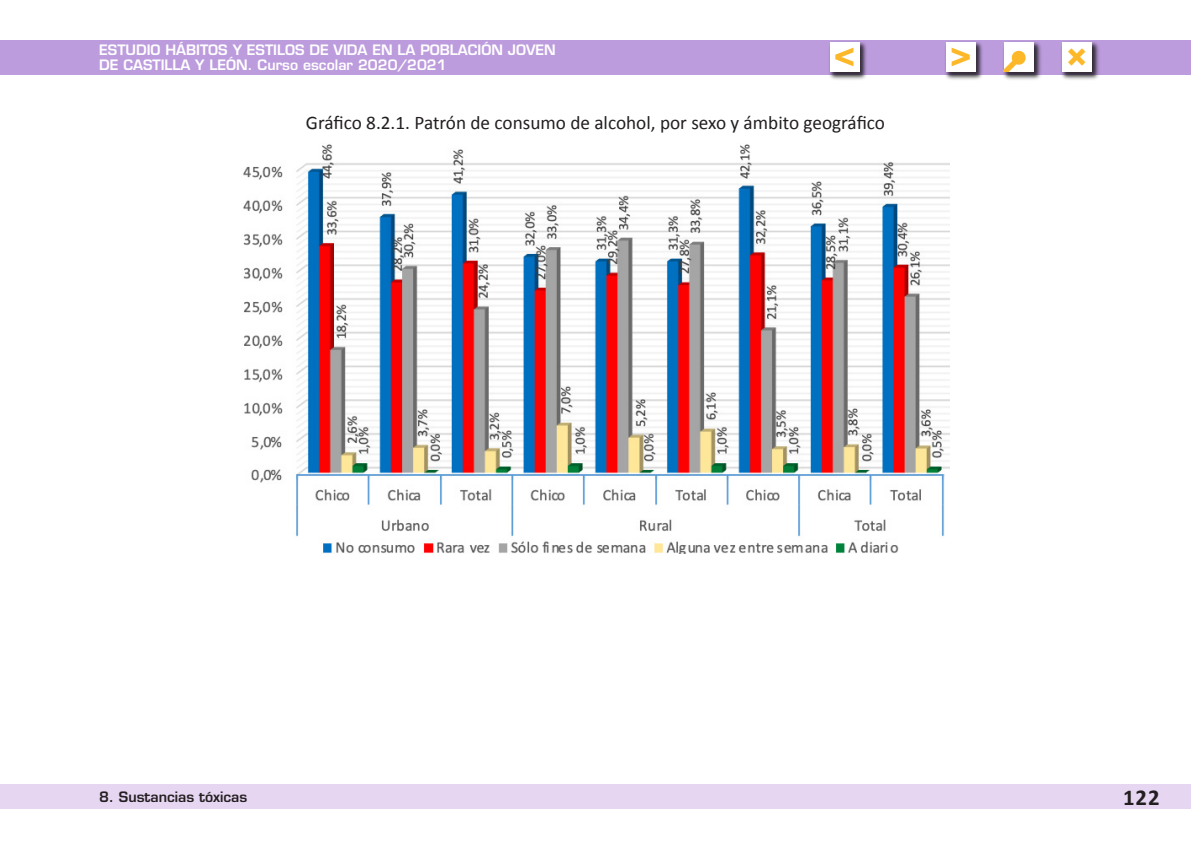
<style>
.page{position:relative;width:1191px;height:844px;background:#fff}
.page>*{position:absolute;margin:0;border:0;box-sizing:border-box;transform-origin:0 0}
.t1{font:35.7px "Eurostile LT Std Bold Ex 2";color:#fcb828}
.t2{font:700 22.75px "Calibri";color:#231f20}
.TituloGrafico{font:19.25px "Calibri";color:#231f20}
.t3{font:600 14px/15.4px "Eurostile LT Std";color:#fff}
.t4{font:600 14px "Eurostile LT Std";color:#231f20}
.s1{font-size:30.97px;color:#13bab3}
</style>
<div class="page">
<div style="left:0;top:784px;width:1191px;height:25px;background:#e7d6f2"></div>
<div style="left:0;top:40px;width:1191px;height:34px;background:#bd9cde"></div>
<div style="left:827px;top:40px;width:41px;height:41px;background:#231f20;opacity:.75"></div>
<div style="left:829px;top:42px;width:30px;height:30px;background:#fff"></div>
<div style="left:944px;top:40px;width:40px;height:41px;background:#231f20;opacity:.75"></div>
<div style="left:945px;top:42px;width:30px;height:30px;background:#fff"></div>
<div style="left:1060px;top:40px;width:40px;height:41px;background:#231f20;opacity:.75"></div>
<div style="left:1062px;top:42px;width:29px;height:30px;background:#fff"></div>
<div style="left:1002px;top:40px;width:40px;height:41px;background:#231f20;opacity:.75"></div>
<div style="left:1004px;top:42px;width:29px;height:30px;background:#fff"></div>
<img style="left:243px;top:144px;width:706px;height:409px">
<svg style="left:1002px;top:48px;width:26px;height:27px"></svg>
<p class="t3" style="left:99px;top:42px;width:458px">ESTUDIO HÁBITOS Y ESTILOS DE VIDA EN LA POBLACIÓN JOVEN<br>DE CASTILLA Y LEÓN. Curso escolar 2020/2021</p>
<h1 class="t1" style="left:834px;top:28px;width:23px">&lt;</h1>
<h1 class="t1" style="left:950px;top:28px;width:23px">&gt;</h1>
<h1 class="t1" style="left:1066px;top:28px;width:23px">×<span class="s1">i</span></h1>
<p class="TituloGrafico" style="left:306px;top:110px;width:580px">Gráfico 8.2.1. Patrón de consumo de alcohol, por sexo y ámbito geográfico</p>
<p class="t4" style="left:99px;top:788px;width:149px">8. Sustancias tóxicas</p>
<h2 class="t2" style="left:1123px;top:783px;width:38px">122</h2>
</div>
